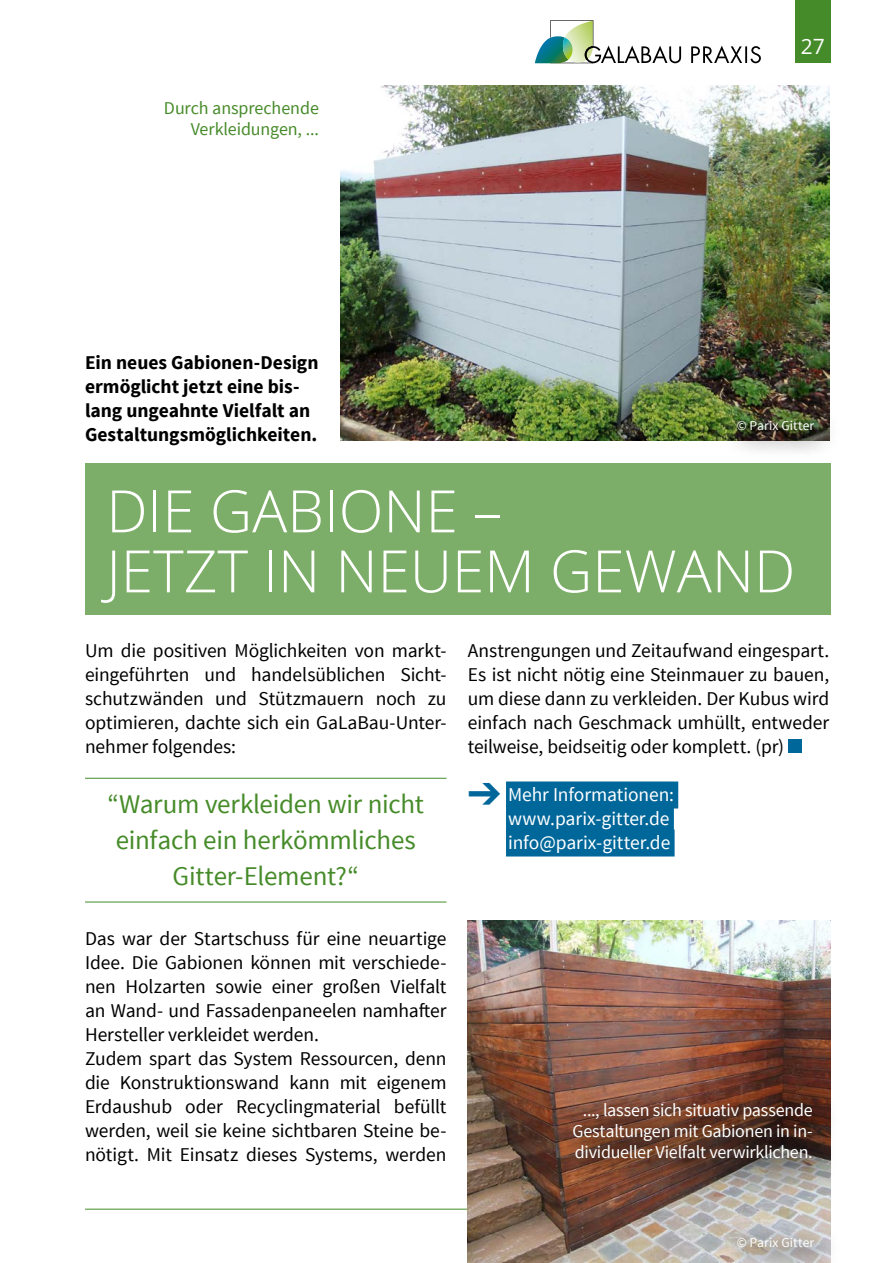
<style>
.page{position:relative;width:893px;height:1263px;background:#fff}
.page>*{position:absolute;margin:0;border:0;box-sizing:border-box;transform-origin:0 0}
.t1{font:300 58.5px/60px "Open Sans";color:#fff}
.t2{font:27px/36px "Source Sans Pro";letter-spacing:-.01em;color:#468b29;text-align:center}
.t3{font:21px/14.9px "Open Sans";color:#fff}
.t4{font:19.5px/24px "Source Sans Pro";letter-spacing:-.005em;color:#000;text-align:justify}
.t5{font:700 19.5px/24px "Source Sans Pro";color:#000}
.t6{font:19.5px/24px "Source Sans Pro";letter-spacing:-.005em;color:#fff}
.t7{font:18px/21px "Source Sans Pro";letter-spacing:-.015em;color:#fff;text-align:center}
.t8{font:18px/21px "Source Sans Pro";letter-spacing:-.005em;color:#468b29;text-align:right}
.t9{font:13.5px "Source Sans Pro";letter-spacing:.005em;color:#fff}
.s1{color:#01679b}
</style>
<div class="page">
<div style="left:795px;top:0;width:35px;height:62px;background:#468b29"></div>
<hr style="left:85px;top:1209px;width:744px;height:1px;background:#468b29">
<svg style="left:535px;top:20px;width:226px;height:43px"></svg>
<img style="left:340px;top:85px;width:489px;height:356px">
<hr style="left:85px;top:778px;width:361px;height:1px;background:#468b29">
<hr style="left:85px;top:902px;width:361px;height:1px;background:#468b29">
<div style="left:506px;top:781px;width:172px;height:27px;background:#00679a"></div>
<div style="left:506px;top:805px;width:168px;height:27px;background:#00679a"></div>
<div style="left:506px;top:829px;width:169px;height:27px;background:#00679a"></div>
<div style="left:788px;top:739px;width:14px;height:14px;background:#00679a"></div>
<div style="left:85px;top:463px;width:745px;height:152px;background:#7dae69"></div>
<img style="left:468px;top:921px;width:362px;height:341px">
<div style="left:557px;top:1087px;width:283px;height:100px;background:#000;opacity:.66"></div>
<div style="left:721px;top:404px;width:121px;height:55px;background:#000;opacity:.66"></div>
<div style="left:721px;top:1220px;width:121px;height:43px;background:#000;opacity:.66"></div>
<p class="t8" style="left:164px;top:98px;width:156px">Durch ansprechende<br>Verkleidungen, ...</p>
<p class="t5" style="left:85px;top:351px;width:235px">Ein neues Gabionen-Design ermöglicht jetzt eine bis&shy;lang ungeahnte Vielfalt an<br>Gestaltungsmöglichkeiten.</p>
<p class="t3" style="left:801px;top:24px;width:26px">03<br>27</p>
<p class="t9" style="left:737px;top:417px;width:79px">© Parix Gitter</p>
<h1 class="t1" style="left:106px;top:479px;width:690px">DIE GABIONE –<br>JETZT IN NEUEM GEWAND</h1>
<p class="t4" style="left:85px;top:638px;width:363px">Um die positiven Möglichkeiten von markt&shy;eingeführten und handelsüblichen Sicht&shy;schutzwänden und Stützmauern noch zu optimieren, dachte sich ein GaLaBau-Unter&shy;nehmer folgendes:</p>
<h2 class="t2" style="left:107px;top:786px;width:318px">“Warum verkleiden wir nicht einfach ein herkömmliches<br>Gitter-Element?“</h2>
<p class="t4" style="left:85px;top:926px;width:363px;text-align:left">Das war der Startschuss für eine neuartige Idee. Die Gabionen können mit verschiede&shy;nen Holzarten sowie einer großen Vielfalt an Wand- und Fassadenpaneelen namhafter Hersteller verkleidet werden.<br>Zudem spart das System Ressourcen, denn die Konstruktionswand kann mit eigenem Erdaushub oder Recyclingmaterial befüllt werden, weil sie keine sichtbaren Steine be&shy;nötigt. Mit Einsatz dieses Systems, werden</p>
<p class="t4" style="left:468px;top:638px;width:363px">Anstrengungen und Zeitaufwand eingespart.<br>Es ist nicht nötig eine Steinmauer zu bauen, um diese dann zu verkleiden. Der Kubus wird einfach nach Geschmack umhüllt, entweder teilweise, beidseitig oder komplett. (pr)</p>
<p class="t6" style="left:508px;top:782px;width:167px;text-indent:-40px"><span class="s1">➔</span> Mehr Informationen: www.parix-gitter.de info@parix-gitter.de</p>
<p class="t7" style="left:572px;top:1099px;width:242px">..., lassen sich situativ passende<br>Gestaltungen mit Gabionen in in&shy;dividueller Vielfalt verwirklichen.</p>
<p class="t9" style="left:737px;top:1234px;width:79px">© Parix Gitter</p>
</div>
